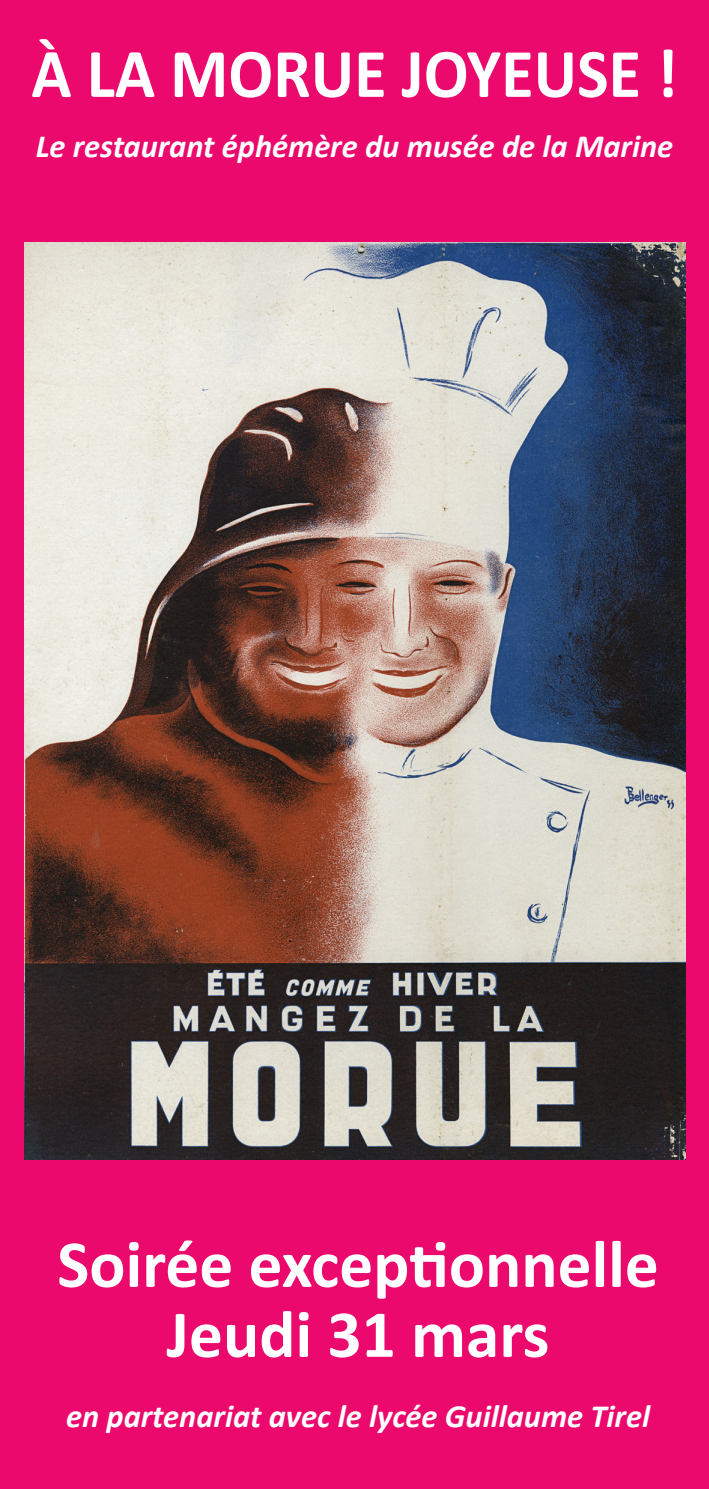
<style>
.page{position:relative;width:709px;height:1489px;background:#fff}
.page>*{position:absolute;margin:0;border:0;box-sizing:border-box;transform-origin:0 0}
.t1{font:700 70px "Calibri";color:#fff;scale:.95 1}
.t2{font:700 67.5px/70px "Calibri";color:#fff;text-align:center}
.t3{font:italic 700 32.5px "Calibri";color:#fff}
</style>
<div class="page">
<div style="left:0;top:0;width:709px;height:1488px;background:#ec096d"></div>
<img style="left:25px;top:243px;width:661px;height:916px">
<h1 class="t1" style="left:31px;top:29px;width:682px">À LA MORUE JOYEUSE !</h1>
<p class="t3" style="left:36px;top:125px;width:639px">Le restaurant éphémère du musée de la Marine</p>
<h2 class="t2" style="left:57px;top:1229px;width:603px">Soirée exceptionnelle<br>Jeudi 31 mars</h2>
<p class="t3" style="left:66px;top:1395px;width:585px">en partenariat avec le lycée Guillaume Tirel</p>
</div>
